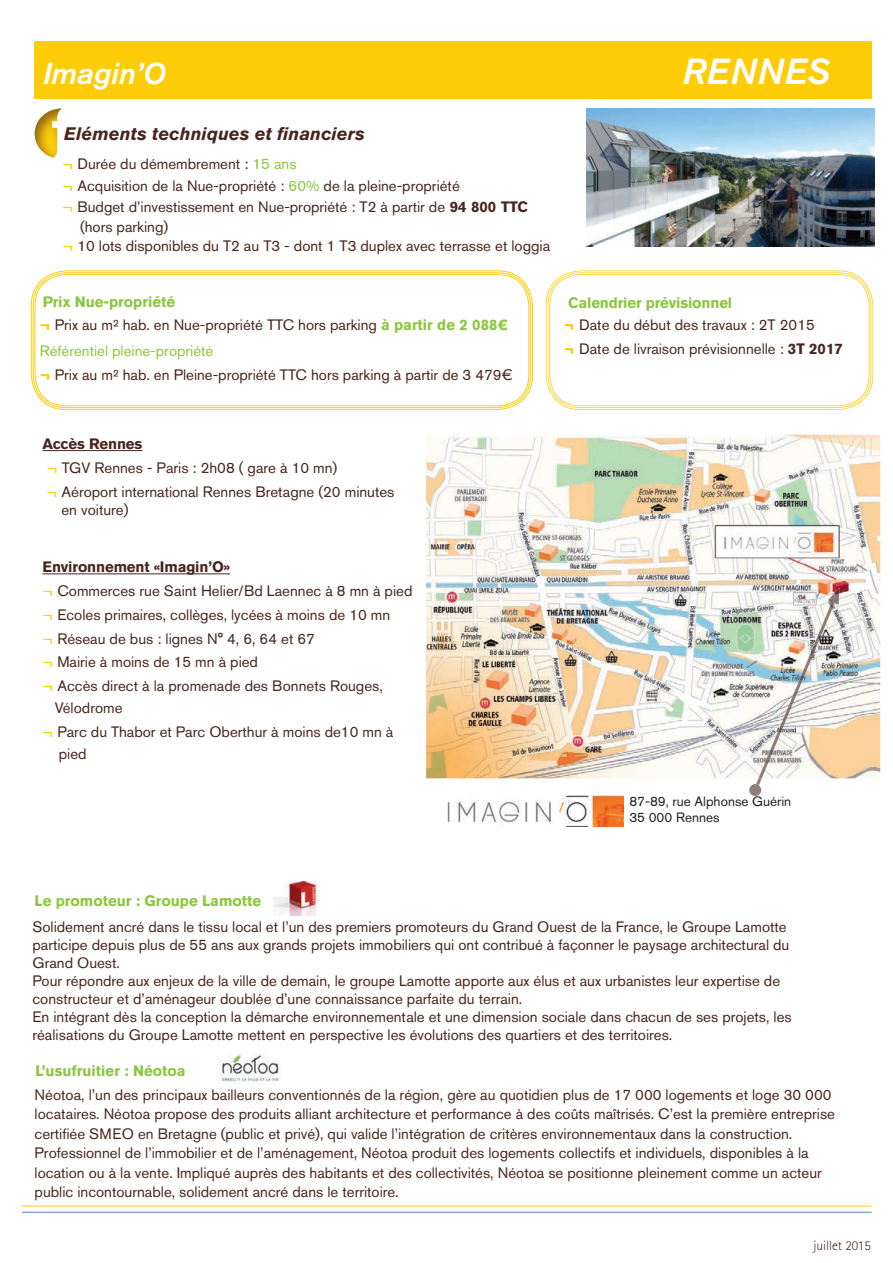
<style>
.page{position:relative;width:893px;height:1263px;background:#fff}
.page>*{position:absolute;margin:0;border:0;box-sizing:border-box;transform-origin:0 0}
.t1{font:italic 500 36px "Akzidenz Grotesk BE";letter-spacing:.04em;color:#fff}
.t2{font:italic 500 30px "Akzidenz Grotesk BE";color:#fff}
.t3{font:italic 700 18px "Akzidenz Grotesk BE";color:#49261d}
.t4{font:15px/23.7px "Akzidenz Grotesk BE";color:#49261d}
.t5{font:700 15px "Akzidenz Grotesk BE";color:#8bc63e}
.t6{font:13.5px/16.2px "Akzidenz Grotesk BE";color:#231f20}
.t7{font:300 13.5px "Rotis Sans Serif Std";color:#49261d}
.s1{color:#fecd08}
.s2{color:#8bc63e}
.s3{font-weight:700}
.s4{font-weight:700;color:#8bc63e}
.s5{font-weight:700;color:#fecd08}
</style>
<div class="page">
<img style="left:221px;top:1053px;width:60px;height:29px">
<div style="left:35px;top:41px;width:837px;height:58px;background:#fecd08"></div>
<img style="left:35px;top:108px;width:27px;height:50px">
<svg style="left:546px;top:271px;width:327px;height:139px"></svg>
<svg style="left:548px;top:272px;width:323px;height:136px"></svg>
<hr style="left:22px;top:1206px;width:850px;height:1px;background:#fecd08">
<hr style="left:22px;top:1212px;width:850px;height:1px;background:#4d84c4">
<img style="left:426px;top:435px;width:454px;height:343px">
<img style="left:758px;top:602px;width:77px;height:176px">
<svg style="left:749px;top:778px;width:13px;height:18px"></svg>
<img style="left:828px;top:588px;width:11px;height:17px">
<img style="left:447px;top:795px;width:176px;height:32px">
<img style="left:273px;top:881px;width:46px;height:34px">
<hr style="left:43px;top:450px;width:99px;height:1px;background:#49261d">
<hr style="left:43px;top:573px;width:187px;height:1px;background:#49261d">
<div style="left:31px;top:271px;width:502px;height:139px;border:1px solid #fecd08;border-radius:35px"></div>
<svg style="left:32px;top:272px;width:499px;height:136px"></svg>
<div style="left:35px;top:274px;width:494px;height:132px;border:1px solid #fecd08;border-radius:31px"></div>
<div style="left:560px;top:279px;width:307px;height:117px;background:#fff;border-radius:26px"></div>
<img style="left:587px;top:108px;width:287px;height:139px">
<h2 class="t2" style="left:43px;top:56px;width:124px">Imagin’O</h2>
<h1 class="t1" style="left:683px;top:50px;width:149px">RENNES</h1>
<p class="t3" style="left:64px;top:123px;width:302px">Eléments techniques et financiers</p>
<p class="t4" style="left:63px;top:153px;width:467px;line-height:21.6px"><span class="s1">¬</span> Durée du démembrement : <span class="s2">15 ans<br></span><span class="s1">¬</span> Acquisition de la Nue-propriété : <span class="s2">60%</span> de la pleine-propriété<br><span class="s1">¬</span> Budget d’investissement en Nue-propriété : T2 à partir de <span class="s3">94 800 TTC</span></p>
<p class="t4" style="left:63px;top:217px;width:489px;line-height:19.5px;text-indent:18px">(hors parking)<br><span class="s1">¬</span> 10 lots disponibles du T2 au T3 - dont 1 T3 duplex avec terrasse et loggia</p>
<p class="t4" style="left:40px;top:291px;width:470px;line-height:22.8px"><span class="s4">Prix Nue-propriété<br></span><span class="s5">¬</span> Prix au m² hab. en Nue-propriété TTC hors parking <span class="s4">à partir de 2 088€</span></p>
<p class="t4" style="left:40px;top:338px;width:474px;line-height:24.8px"><span class="s2">Référentiel pleine-propriété<br></span><span class="s5">¬</span> Prix au m² hab. en Pleine-propriété TTC hors parking à partir de 3 479€</p>
<p class="t4" style="left:564px;top:292px;width:252px;line-height:22.2px"><span class="s4">Calendrier prévisionnel<br></span><span class="s5">¬</span> Date du début des travaux : 2T 2015</p>
<p class="t4" style="left:564px;top:337px;width:280px"><span class="s5">¬</span> Date de livraison prévisionnelle : <span class="s3">3T 2017</span></p>
<p class="t4" style="left:43px;top:432px;width:353px"><span class="s3">Accès Rennes<br></span><span class="s1">¬</span> TGV Rennes - Paris : 2h08 ( gare à 10 mn)<br><span class="s1">¬</span> Aéroport international Rennes Bretagne (20 minutes</p>
<p class="t4" style="left:62px;top:497px;width:68px">en voiture)</p>
<p class="t4" style="left:43px;top:555px;width:371px"><span class="s3">Environnement «Imagin’O»<br></span><span class="s1">¬</span> Commerces rue Saint Helier/Bd Laennec à 8 mn à pied <span class="s1">¬</span> Ecoles primaires, collèges, lycées à moins de 10 mn<br><span class="s1">¬</span> Réseau de bus : lignes N° 4, 6, 64 et 67<br><span class="s1">¬</span> Mairie à moins de 15 mn à pied<br><span class="s1">¬</span> Accès direct à la promenade des Bonnets Rouges,</p>
<p class="t4" style="left:43px;top:696px;width:352px;text-indent:12px">Vélodrome<br><span class="s1">¬</span> Parc du Thabor et Parc Oberthur à moins de10 mn à</p>
<p class="t4" style="left:59px;top:742px;width:29px">pied</p>
<p class="t6" style="left:629px;top:793px;width:163px">87-89, rue Alphonse Guérin<br>35 000 Rennes</p>
<p class="t5" style="left:35px;top:892px;width:228px">Le promoteur : Groupe Lamotte</p>
<p class="t4" style="left:32px;top:918px;width:761px;line-height:18px">Solidement ancré dans le tissu local et l’un des premiers promoteurs du Grand Ouest de la France, le Groupe Lamotte participe depuis plus de 55 ans aux grands projets immobiliers qui ont contribué à façonner le paysage architectural du Grand Ouest.<br>Pour répondre aux enjeux de la ville de demain, le groupe Lamotte apporte aux élus et aux urbanistes leur expertise de constructeur et d’aménageur doublée d’une connaissance parfaite du terrain.<br>En intégrant dès la conception la démarche environnementale et une dimension sociale dans chacun de ses projets, les réalisations du Groupe Lamotte mettent en perspective les évolutions des quartiers et des territoires.</p>
<p class="t5" style="left:36px;top:1062px;width:152px">L’usufruitier : Néotoa</p>
<p class="t4" style="left:35px;top:1085px;width:802px;line-height:19.5px">Néotoa, l’un des principaux bailleurs conventionnés de la région, gère au quotidien plus de 17 000 logements et loge 30 000 locataires. Néotoa propose des produits alliant architecture et performance à des coûts maîtrisés. C’est la première entreprise certifiée SMEO en Bretagne (public et privé), qui valide l’intégration de critères environnementaux dans la construction.<br>Professionnel de l’immobilier et de l’aménagement, Néotoa produit des logements collectifs et individuels, disponibles à la location ou à la vente. Impliqué auprès des habitants et des collectivités, Néotoa se positionne pleinement comme un acteur public incontournable, solidement ancré dans le territoire.</p>
<p class="t7" style="left:813px;top:1238px;width:59px">juillet 2015</p>
</div>
